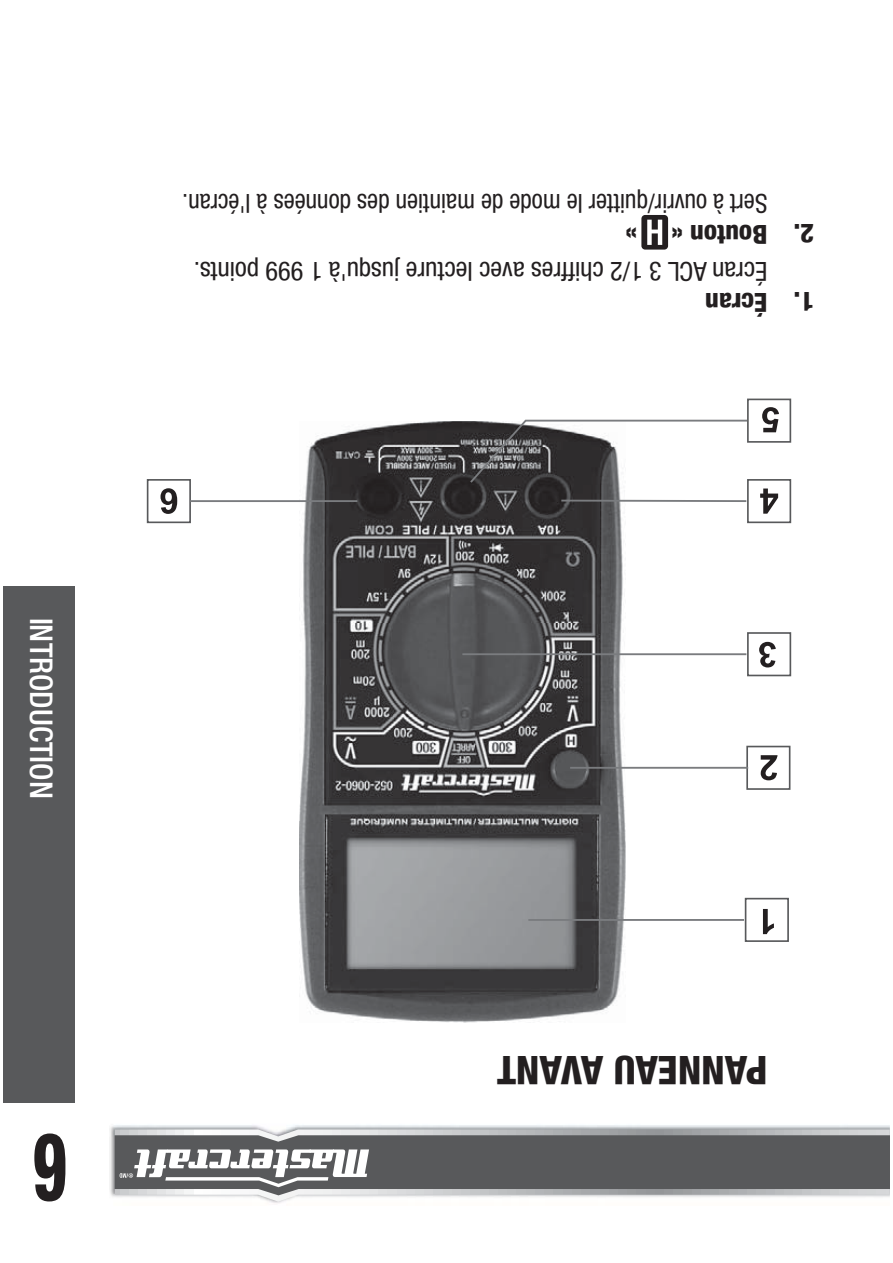
<style>
.page{position:relative;width:893px;height:1263px;background:#fff}
.page>*{position:absolute;margin:0;border:0;box-sizing:border-box;transform-origin:0 0}
.t1{font:800 condensed 94.2px "Helvetica Neue LT Std";color:#231f20;scale:.71 1}
.t2{font:800 condensed 39.6px "Helvetica Neue LT Std";color:#231f20}
.t3{font:500 condensed 31.35px "Helvetica Neue LT Std";color:#fff}
.t4{font:condensed 26.4px "Helvetica Neue LT Std";color:#231f20;scale:.94 1}
.t5{font:condensed 26.4px "Helvetica Neue LT Std";color:#231f20}
.t6{font:800 condensed 26.4px "Helvetica Neue LT Std";color:#231f20}
</style>
<div class="page">
<img style="left:301px;top:943px;width:322px;height:79px">
<svg style="left:146px;top:398px;width:646px;height:545px"></svg>
<svg style="left:761px;top:755px;width:16px;height:25px"></svg>
<svg style="left:760px;top:489px;width:18px;height:25px"></svg>
<svg style="left:762px;top:407px;width:17px;height:25px"></svg>
<svg style="left:160px;top:488px;width:17px;height:26px"></svg>
<svg style="left:759px;top:642px;width:17px;height:25px"></svg>
<hr style="left:190px;top:500px;width:167px;height:2px;background:#7a7c7f">
<hr style="left:570px;top:767px;width:178px;height:2px;background:#7a7c7f">
<hr style="left:528px;top:919px;width:216px;height:2px;background:#7a7c7f">
<svg style="left:559px;top:499px;width:189px;height:4px"></svg>
<svg style="left:468px;top:419px;width:281px;height:66px"></svg>
<hr style="left:462px;top:653px;width:284px;height:2px;background:#7a7c7f">
<svg style="left:641px;top:215px;width:27px;height:35px"></svg>
<div style="left:3px;top:586px;width:72px;height:517px;background:#58595b"></div>
<img style="left:109px;top:1125px;width:781px;height:78px">
<svg style="left:115px;top:1129px;width:775px;height:73px"></svg>
<svg style="left:115px;top:1135px;width:775px;height:60px;background:#67686a"></svg>
<svg style="left:120px;top:1149px;width:249px;height:38px"></svg>
<p class="t4" style="left:767px;top:214px;width:624px;rotate:-180deg">Sert à ouvrir/quitter le mode de maintien des données à l'écran.</p>
<p class="t6" style="left:637px;top:245px;width:13px;rotate:-180deg">»</p>
<p class="t6" style="left:767px;top:245px;width:97px;rotate:-180deg">Bouton «</p>
<p class="t5" style="left:767px;top:282px;width:575px;rotate:-180deg">Écran ACL 3 1/2 chiffres avec lecture jusqu'à 1 999 points.</p>
<p class="t6" style="left:767px;top:313px;width:64px;rotate:-180deg">Écran</p>
<p class="t6" style="left:814px;top:244px;width:22px;rotate:-180deg">2.</p>
<p class="t6" style="left:814px;top:312px;width:22px;rotate:-180deg">1.</p>
<p class="t3" style="left:59px;top:618px;width:183px;rotate:90deg">INTRODUCTION</p>
<h1 class="t1" style="left:67px;top:1206px;width:50px;rotate:-180deg">6</h1>
<h2 class="t2" style="left:767px;top:1086px;width:272px;rotate:-180deg">PANNEAU AVANT</h2>
</div>
